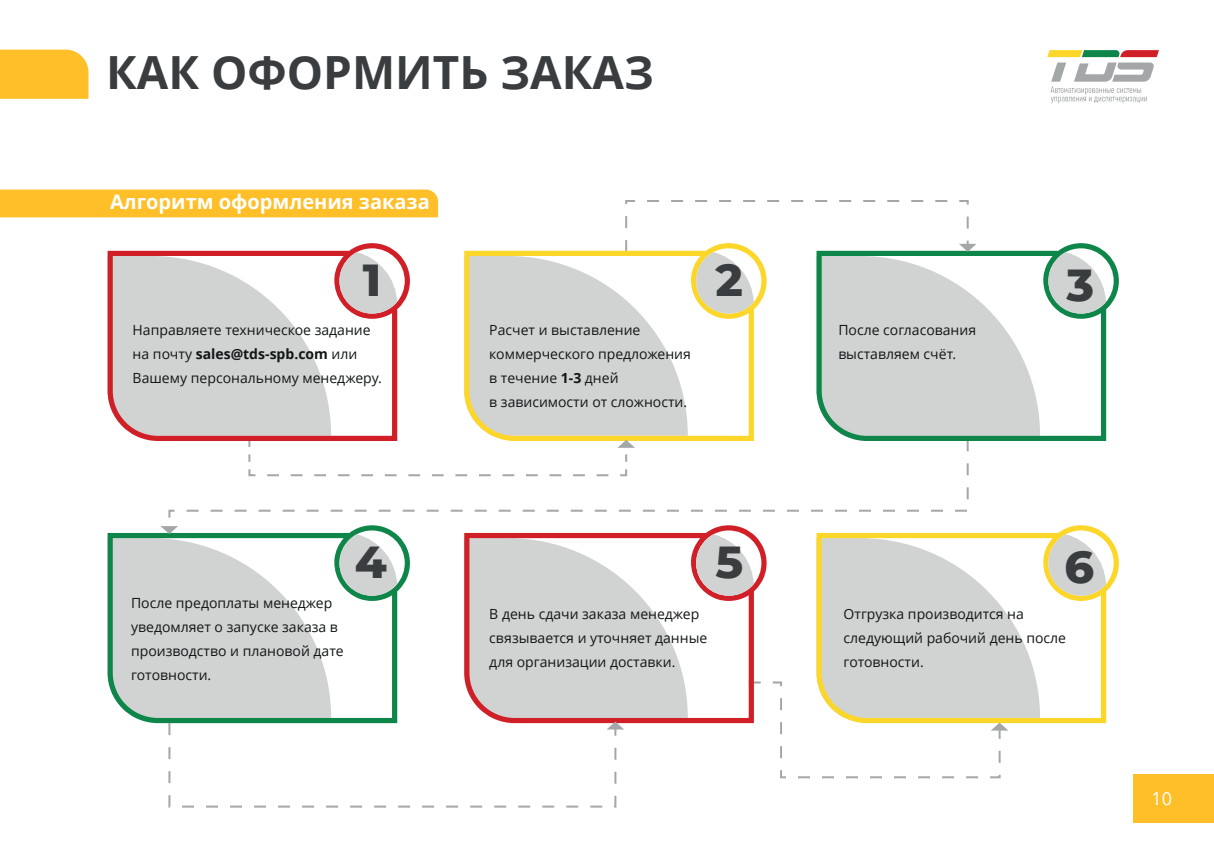
<style>
.page{position:relative;width:1214px;height:862px;background:#fff}
.page>*{position:absolute;margin:0;border:0;box-sizing:border-box;transform-origin:0 0}
.t1{font:700 45.8px "Open Sans";color:#3a3d3f}
.t2{font:800 45.8px "Montserrat";color:#3a3d3f}
.t3{font:700 20px "Open Sans";color:#fff}
.t4{font:18px "Open Sans";color:#fff}
.t5{font:14px/24px "Open Sans";color:#121617}
.s1{font-weight:700}
</style>
<div class="page">
<div style="left:1133px;top:774px;width:80px;height:48px;background:#febf28"></div>
<div style="left:0;top:50px;width:88px;height:49px;background:#febf28"></div>
<div style="left:0;top:190px;width:438px;height:27px;background:#febf28"></div>
<div style="left:625px;top:200px;width:343px;height:53px;border:2px dashed #a4a7a8"></div>
<svg style="left:168px;top:441px;width:801px;height:77px"></svg>
<div style="left:168px;top:722px;width:448px;height:85px;border:2px dashed #a4a7a8"></div>
<svg style="left:108px;top:243px;width:289px;height:9px"></svg>
<svg style="left:464px;top:243px;width:302px;height:198px"></svg>
<svg style="left:696px;top:252px;width:57px;height:62px"></svg>
<svg style="left:845px;top:243px;width:273px;height:198px"></svg>
<svg style="left:1048px;top:252px;width:57px;height:62px"></svg>
<svg style="left:136px;top:525px;width:274px;height:198px"></svg>
<svg style="left:339px;top:534px;width:58px;height:62px"></svg>
<svg style="left:464px;top:525px;width:289px;height:198px"></svg>
<svg style="left:816px;top:525px;width:302px;height:198px"></svg>
<svg style="left:1048px;top:534px;width:57px;height:62px"></svg>
<svg style="left:108px;top:252px;width:579px;height:225px"></svg>
<svg style="left:464px;top:538px;width:223px;height:191px"></svg>
<svg style="left:696px;top:534px;width:343px;height:245px"></svg>
<svg style="left:816px;top:244px;width:223px;height:192px"></svg>
<svg style="left:108px;top:526px;width:223px;height:192px"></svg>
<svg style="left:1047px;top:50px;width:111px;height:7px"></svg>
<svg style="left:1050px;top:63px;width:103px;height:40px"></svg>
<h1 class="t1" style="left:106px;top:40px;width:549px">КАК ОФОРМИТЬ ЗАКАЗ</h1>
<h2 class="t3" style="left:110px;top:188px;width:321px">Алгоритм оформления заказа</h2>
<h1 class="t2" style="left:363px;top:253px;width:20px">1</h1>
<p class="t5" style="left:133px;top:317px;width:251px">Направляете техническое задание на почту <span class="s1">sales@tds-spb.com</span> или<br>Вашему персональному менеджеру.</p>
<p class="t5" style="left:489px;top:317px;width:203px">Расчет и выставление коммерческого предложения в течение <span class="s1">1-3</span> дней<br>в зависимости от сложности.</p>
<h1 class="t2" style="left:715px;top:253px;width:29px">2</h1>
<h1 class="t2" style="left:1066px;top:258px;width:29px">3</h1>
<p class="t5" style="left:838px;top:317px;width:139px">После согласования выставляем счёт.</p>
<h1 class="t2" style="left:355px;top:535px;width:34px">4</h1>
<h1 class="t2" style="left:715px;top:535px;width:29px">5</h1>
<h1 class="t2" style="left:1064px;top:540px;width:31px">6</h1>
<p class="t5" style="left:131px;top:590px;width:214px">После предоплаты менеджер уведомляет о запуске заказа в производство и плановой дате готовности.</p>
<p class="t5" style="left:489px;top:601px;width:219px">В день сдачи заказа менеджер связывается и уточняет данные для организации доставки.</p>
<p class="t5" style="left:843px;top:601px;width:224px">Отгрузка производится на следующий рабочий день после готовности.</p>
<p class="t4" style="left:1151px;top:786px;width:22px">10</p>
</div>
